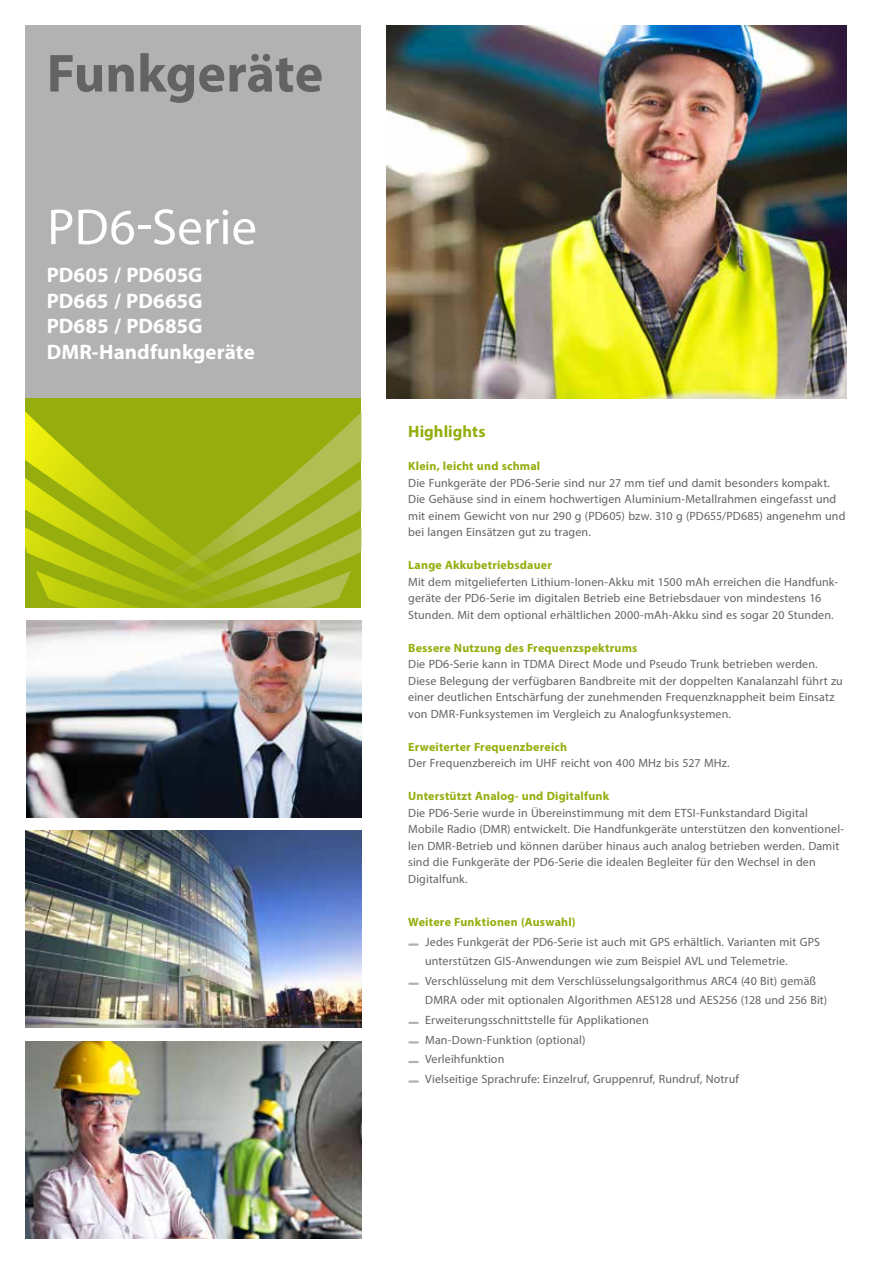
<style>
.page{position:relative;width:893px;height:1263px;background:#fff}
.page>*{position:absolute;margin:0;border:0;box-sizing:border-box;transform-origin:0 0}
.t1{font:700 54px "Myriad Pro";color:#646363}
.t2{font:51px "Myriad Pro";color:#fff}
.t3{font:700 21px/25.5px "Myriad Pro";letter-spacing:.005em;color:#fff}
.t4{font:700 16.5px "Myriad Pro";letter-spacing:.005em;color:#95ad0d}
.t5{font:12px/16.5px "Myriad Pro";letter-spacing:.01em;color:#646363}
.t6{font:700 12px "Myriad Pro";letter-spacing:.015em;color:#95ad0d}
</style>
<div class="page">
<div style="left:26px;top:26px;width:335px;height:372px;background:#b3b2b2"></div>
<svg style="left:275px;top:412px;width:86px;height:196px"></svg>
<svg style="left:26px;top:398px;width:249px;height:210px"></svg>
<img style="left:387px;top:26px;width:459px;height:372px">
<img style="left:26px;top:1041px;width:335px;height:197px">
<img style="left:26px;top:830px;width:335px;height:197px">
<img style="left:26px;top:621px;width:335px;height:197px">
<svg style="left:409px;top:943px;width:9px;height:3px"></svg>
<svg style="left:409px;top:982px;width:9px;height:3px"></svg>
<svg style="left:409px;top:1022px;width:9px;height:2px"></svg>
<svg style="left:409px;top:1041px;width:9px;height:2px"></svg>
<svg style="left:409px;top:1061px;width:9px;height:2px"></svg>
<svg style="left:409px;top:1080px;width:9px;height:3px"></svg>
<h1 class="t1" style="left:47px;top:38px;width:278px">Funkgeräte</h1>
<h2 class="t2" style="left:47px;top:196px;width:211px">PD6-Serie</h2>
<h3 class="t3" style="left:47px;top:262px;width:210px">PD605 / PD605G<br>PD665 / PD665G<br>PD685 / PD685G<br>DMR-Handfunkgeräte</h3>
<h3 class="t4" style="left:408px;top:421px;width:79px">Highlights</h3>
<p class="t6" style="left:408px;top:458px;width:134px">Klein, leicht und schmal</p>
<p class="t5" style="left:408px;top:474px;width:439px">Die Funkgeräte der PD6-Serie sind nur 27 mm tief und damit besonders kompakt.<br>Die Gehäuse sind in einem hochwertigen Aluminium-Metallrahmen eingefasst und mit einem Gewicht von nur 290 g (PD605) bzw. 310 g (PD655/PD685) angenehm und bei langen Einsätzen gut zu tragen.</p>
<p class="t6" style="left:408px;top:557px;width:145px">Lange Akkubetriebsdauer</p>
<p class="t5" style="left:408px;top:573px;width:431px">Mit dem mitgelieferten Lithium-Ionen-Akku mit 1500 mAh erreichen die Handfunk&shy;geräte der PD6-Serie im digitalen Betrieb eine Betriebsdauer von mindestens 16<br>Stunden. Mit dem optional erhältlichen 2000-mAh-Akku sind es sogar 20 Stunden.</p>
<p class="t6" style="left:408px;top:640px;width:231px">Bessere Nutzung des Frequenzspektrums</p>
<p class="t5" style="left:408px;top:656px;width:436px">Die PD6-Serie kann in TDMA Direct Mode und Pseudo Trunk betrieben werden.<br>Diese Belegung der verfügbaren Bandbreite mit der doppelten Kanalanzahl führt zu einer deutlichen Entschärfung der zunehmenden Frequenzknappheit beim Einsatz von DMR-Funksystemen im Vergleich zu Analogfunksystemen.</p>
<p class="t6" style="left:408px;top:739px;width:161px">Erweiterter Frequenzbereich</p>
<p class="t5" style="left:408px;top:755px;width:323px">Der Frequenzbereich im UHF reicht von 400 MHz bis 527 MHz.</p>
<p class="t6" style="left:408px;top:788px;width:203px">Unterstützt Analog- und Digitalfunk</p>
<p class="t5" style="left:408px;top:804px;width:437px">Die PD6-Serie wurde in Übereinstimmung mit dem ETSI-Funkstandard Digital Mobile Radio (DMR) entwickelt. Die Handfunkgeräte unterstützen den konventionel&shy;len DMR-Betrieb und können darüber hinaus auch analog betrieben werden. Damit sind die Funkgeräte der PD6-Serie die idealen Begleiter für den Wechsel in den Digitalfunk.</p>
<p class="t6" style="left:408px;top:914px;width:169px">Weitere Funktionen (Auswahl)</p>
<p class="t5" style="left:425px;top:932px;width:404px;line-height:19.5px">Jedes Funkgerät der PD6-Serie ist auch mit GPS erhältlich. Varianten mit GPS unterstützen GIS-Anwendungen wie zum Beispiel AVL und Telemetrie.<br>Verschlüsselung mit dem Verschlüsselungsalgorithmus ARC4 (40 Bit) gemäß DMRA oder mit optionalen Algorithmen AES128 und AES256 (128 und 256 Bit)<br>Erweiterungsschnittstelle für Applikationen<br>Man-Down-Funktion (optional)<br>Verleihfunktion<br>Vielseitige Sprachrufe: Einzelruf, Gruppenruf, Rundruf, Notruf</p>
</div>
